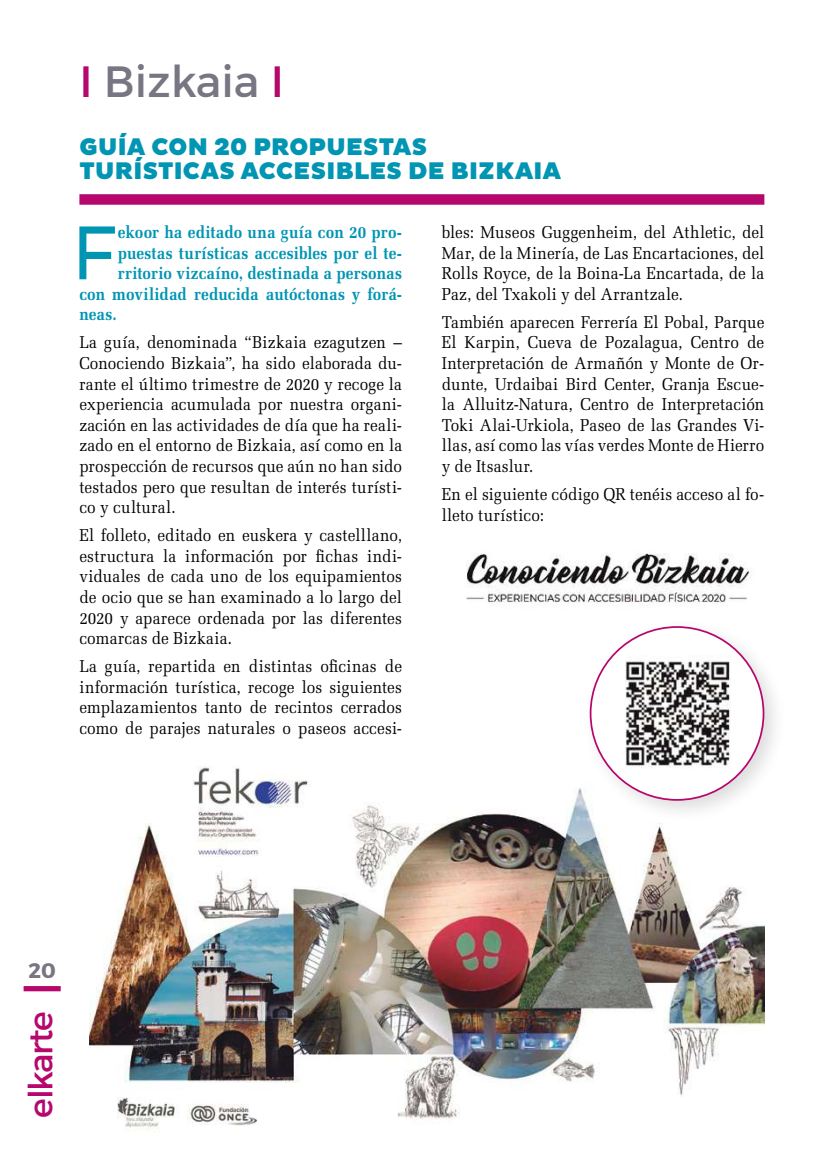
<style>
.page{position:relative;width:819px;height:1166px;background:#fff}
.page>*{position:absolute;margin:0;border:0;box-sizing:border-box;transform-origin:0 0}
.t1{font:77.7px "Pluto Sans";color:#0095b3;scale:.9 1}
.t2{font:43.75px "Montserrat";color:#787682}
.t3{font:33.25px "Montserrat";letter-spacing:-.04em;color:#b6086c}
.t4{font:900 24.5px "Pluto Sans";letter-spacing:.015em;color:#0095b3}
.t5{font:700 21px "Montserrat";color:#787682}
.t6{font:17.15px/20.7px "Melior";letter-spacing:.01em;color:#000;text-align:justify;scale:.9 1}
.t7{font:700 17.15px "Melior";letter-spacing:.01em;color:#0095b3;scale:.9 1}
.s1{color:#b6086c}
</style>
<div class="page">
<div style="left:24px;top:986px;width:37px;height:5px;background:#b6086c"></div>
<div style="left:79px;top:194px;width:685px;height:11px;background:#b6086c"></div>
<img style="left:89px;top:788px;width:675px;height:342px">
<img style="left:466px;top:553px;width:286px;height:50px">
<div style="left:580px;top:617px;width:207px;height:206px;background:#000;opacity:.14"></div>
<div style="left:590px;top:627px;width:173px;height:173px;background:#fff;border-radius:50%"></div>
<img style="left:625px;top:661px;width:106px;height:107px">
<div style="left:68px;top:775px;width:165px;height:36px;background:#fff"></div>
<img style="left:185px;top:767px;width:129px;height:94px">
<h2 class="t2" style="left:79px;top:54px;width:206px"><span class="s1">I</span> Bizkaia <span class="s1">I</span></h2>
<h3 class="t4" style="left:80px;top:132px;width:35px">GUÍA</h3>
<h3 class="t4" style="left:151px;top:132px;width:277px">CON 20 PROPU ESTAS</h3>
<h3 class="t4" style="left:80px;top:157px;width:17px">TURÍ</h3>
<h3 class="t4" style="left:143px;top:157px;width:370px">STICAS ACCESIBLES DE BIZKAIA</h3>
<h1 class="t1" style="left:72px;top:209px;width:52px">F</h1>
<p class="t7" style="left:118px;top:221px;width:317px">ekoor ha editado una guía con 20 pro-</p>
<p class="t7" style="left:118px;top:242px;width:317px">puestas turísticas accesibles por el te-</p>
<p class="t7" style="left:118px;top:263px;width:317px">rritorio vizcaíno, destinada a personas</p>
<p class="t7" style="left:79px;top:283px;width:360px">con movilidad reducida autóctonas y forá-</p>
<p class="t7" style="left:79px;top:304px;width:43px">neas.</p>
<p class="t6" style="left:79px;top:332px;width:360px">La guía, denominada “Bizkaia ezagutzen – Conociendo Bizkaia”, ha sido elaborada du&shy;rante el último trimestre de 2020 y recoge la experiencia acumulada por nuestra organi&shy;zación en las actividades de día que ha reali&shy;zado en el entorno de Bizkaia, así como en la prospección de recursos que aún no han sido testados pero que resultan de interés turísti&shy;co y cultural.</p>
<p class="t6" style="left:79px;top:525px;width:360px">El folleto, editado en euskera y castelllano, estructura la información por fichas indi&shy;viduales de cada uno de los equipamientos de ocio que se han examinado a lo largo del 2020 y aparece ordenada por las diferentes comarcas de Bizkaia.</p>
<p class="t6" style="left:79px;top:656px;width:360px">La guía, repartida en distintas oficinas de información turística, recoge los siguientes emplazamientos tanto de recintos cerrados como de parajes naturales o paseos accesi-</p>
<p class="t6" style="left:441px;top:222px;width:360px">bles: Museos Guggenheim, del Athletic, del Mar, de la Minería, de Las Encartaciones, del Rolls Royce, de la Boina-La Encartada, de la Paz, del Txakoli y del Arrantzale.</p>
<p class="t6" style="left:441px;top:311px;width:360px">También aparecen Ferrería El Pobal, Parque El Karpin, Cueva de Pozalagua, Centro de Interpretación de Armañón y Monte de Or&shy;dunte, Urdaibai Bird Center, Granja Escue&shy;la Alluitz-Natura, Centro de Interpretación Toki Alai-Urkiola, Paseo de las Grandes Vi&shy;llas, así como las vías verdes Monte de Hierro y de Itsaslur.</p>
<p class="t6" style="left:441px;top:484px;width:360px">En el siguiente código QR tenéis acceso al fo&shy;lleto turístico:</p>
<p class="t5" style="left:28px;top:958px;width:29px">20</p>
<h3 class="t3" style="left:20px;top:1117px;width:107px;rotate:-90deg">elkarte</h3>
</div>
